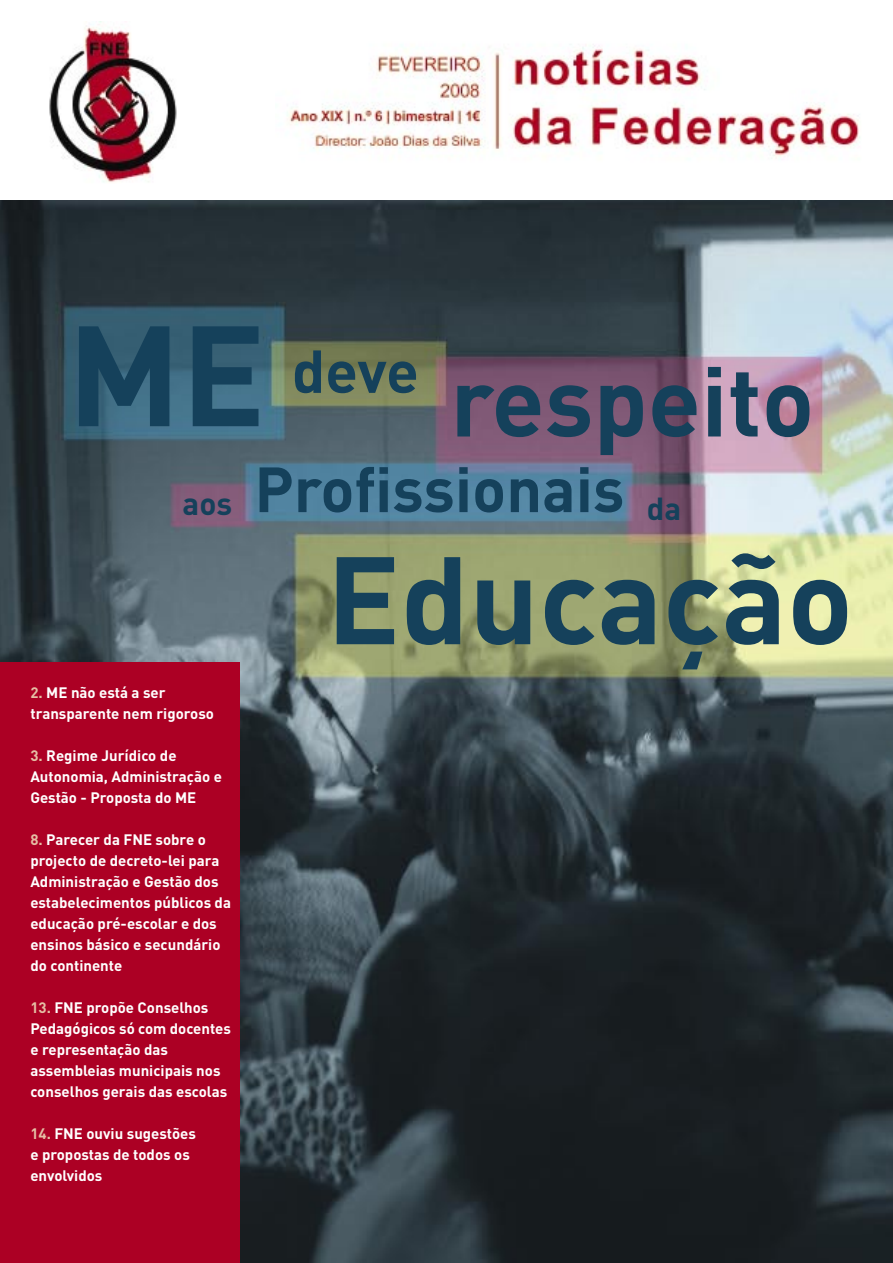
<style>
.page{position:relative;width:893px;height:1263px;background:#fff}
.page>*{position:absolute;margin:0;border:0;box-sizing:border-box;transform-origin:0 0}
.t1{font:700 140.25px "DIN";color:#15415b}
.t2{font:700 122.25px "DIN";color:#15415b}
.t3{font:700 97.2px "DIN";color:#15415b}
.t4{font:700 62.85px "DIN";color:#15415b}
.t5{font:700 31.5px "DIN";color:#15415b}
.t6{font:700 15px/21px "DIN";color:#fff}
.s1{color:#e5bea4}
</style>
<div class="page">
<img style="left:0;top:200px;width:893px;height:1063px">
<img style="left:49px;top:21px;width:128px;height:161px">
<img style="left:287px;top:45px;width:573px;height:113px">
<div style="left:0;top:662px;width:239px;height:601px;background:#ac0024"></div>
<h1 class="t1" style="left:67px;top:284px;width:200px">ME</h1>
<h3 class="t3" style="left:292px;top:338px;width:524px"><sup>deve</sup> respeito</h3>
<h3 class="t4" style="left:254px;top:448px;width:372px">Profissionais</h3>
<h3 class="t5" style="left:183px;top:483px;width:51px">aos</h3>
<h3 class="t5" style="left:647px;top:488px;width:36px">da</h3>
<p class="t6" style="left:30px;top:681px;width:185px"><span class="s1">2.</span> ME não está a ser transparente nem rigoroso</p>
<p class="t6" style="left:30px;top:744px;width:193px"><span class="s1">3.</span> Regime Jurídico de<br>Autonomia, Administração e<br>Gestão - Proposta do ME</p>
<p class="t6" style="left:30px;top:828px;width:202px"><span class="s1">8.</span> Parecer da FNE sobre o projecto de decreto-lei para<br>Administração e Gestão dos estabelecimentos públicos da educação pré-escolar e dos ensinos básico e secundário do continente</p>
<p class="t6" style="left:30px;top:996px;width:202px"><span class="s1">13.</span> FNE propõe Conselhos<br>Pedagógicos só com docentes e representação das assembleias municipais nos conselhos gerais das escolas</p>
<p class="t6" style="left:30px;top:1122px;width:167px"><span class="s1">14.</span> FNE ouviu sugestões e propostas de todos os envolvidos</p>
<h2 class="t2" style="left:327px;top:520px;width:528px">Educação</h2>
</div>
